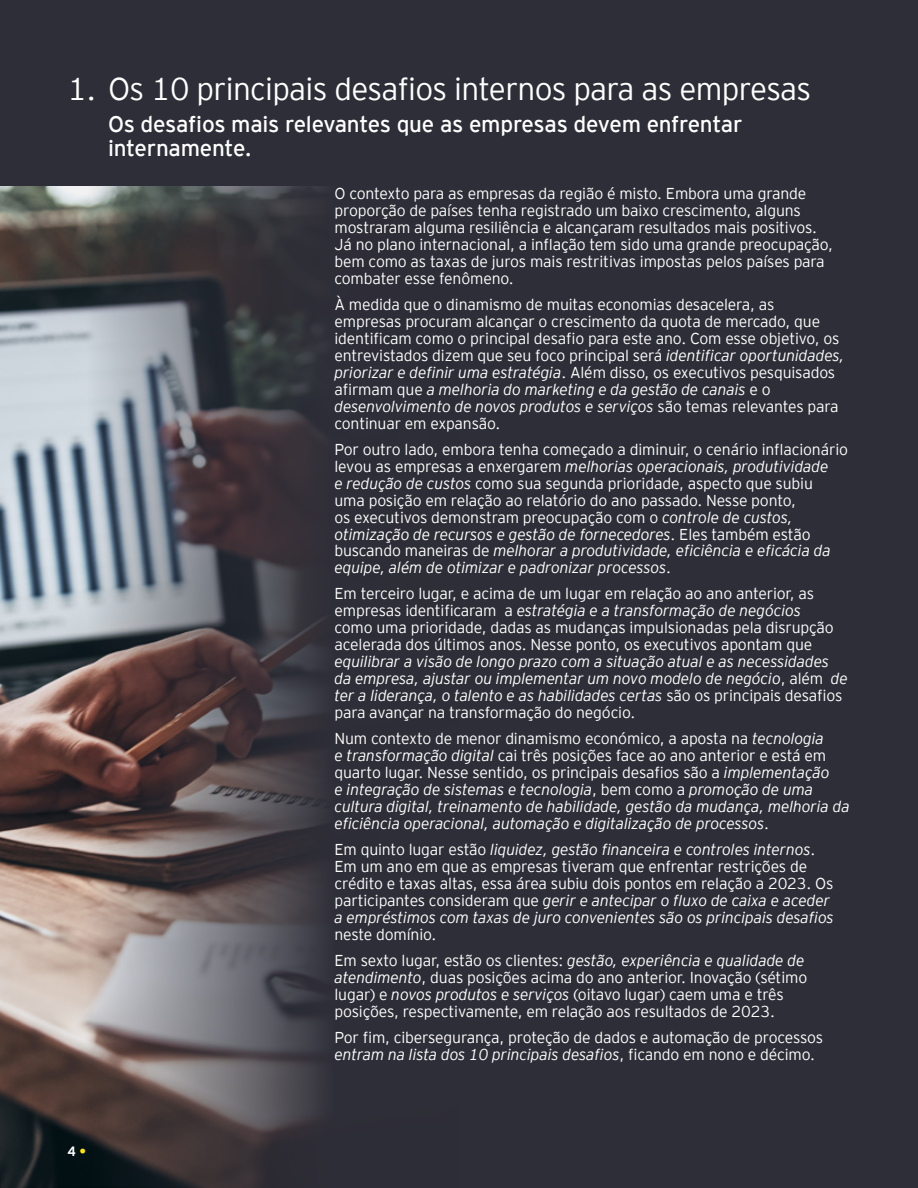
<style>
.page{position:relative;width:918px;height:1188px;background:#2e2e38}
.page>*{position:absolute;margin:0;border:0;box-sizing:border-box;transform-origin:0 0}
.t1{font:300 31.5px "EY Interstate";letter-spacing:-.02em;color:#fff}
.t2{font:22.5px/24.3px "EY Interstate";letter-spacing:-.01em;color:#fff}
.t3{font:300 15.75px/17px "EY Interstate";letter-spacing:-.01em;color:#fff}
.t4{font:italic 300 15.75px/17px "EY Interstate";letter-spacing:-.01em;color:#fff}
.t5{font:700 13.5px "EY Interstate";color:#fff}
.s1{font-style:italic}
.s2{font-style:normal}
.s3{color:#ffe600}
</style>
<div class="page">
<img style="left:0;top:186px;width:322px;height:1002px">
<h1 class="t1" style="left:68px;top:67px;width:745px">1. Os 10 principais desafios internos para as empresas</h1>
<h2 class="t2" style="left:108px;top:111px;width:636px">Os desafios mais relevantes que as empresas devem enfrentar internamente.</h2>
<p class="t3" style="left:334px;top:184px;width:500px">O contexto para as empresas da região é misto. Embora uma grande proporção de países tenha registrado um baixo crescimento, alguns mostraram alguma resiliência e alcançaram resultados mais positivos.<br>Já no plano internacional, a inflação tem sido uma grande preocupação, bem como as taxas de juros mais restritivas impostas pelos países para combater esse fenômeno.</p>
<p class="t3" style="left:334px;top:295px;width:511px">À medida que o dinamismo de muitas economias desacelera, as empresas procuram alcançar o crescimento da quota de mercado, que identificam como o principal desafio para este ano. Com esse objetivo, os entrevistados dizem que seu foco principal será <span class="s1">identificar oportunidades, priorizar e definir uma estratégia</span>. Além disso, os executivos pesquisados afirmam que <span class="s1">a melhoria do marketing e da gestão de canais</span> e o <span class="s1">desenvolvimento de novos produtos e serviços</span> são temas relevantes para continuar em expansão.</p>
<p class="t3" style="left:334px;top:440px;width:515px">Por outro lado, embora tenha começado a diminuir, o cenário inflacionário levou as empresas a enxergarem <span class="s1">melhorias operacionais, produtividade<br>e redução de custos</span> como sua segunda prioridade, aspecto que subiu<br>uma posição em relação ao relatório do ano passado. Nesse ponto,<br>os executivos demonstram preocupação com o <span class="s1">controle de custos, otimização de recursos e gestão de fornecedores</span>. Eles também estão buscando maneiras de <span class="s1">melhorar a produtividade, eficiência e eficácia da equipe, além de otimizar e padronizar processos</span>.</p>
<p class="t3" style="left:334px;top:585px;width:501px">Em terceiro lugar, e acima de um lugar em relação ao ano anterior, as empresas identificaram a <span class="s1">estratégia e a transformação de negócios </span>como uma prioridade, dadas as mudanças impulsionadas pela disrupção acelerada dos últimos anos. Nesse ponto, os executivos apontam que</p>
<p class="t4" style="left:334px;top:652px;width:515px">equilibrar a visão de longo prazo com a situação atual e as necessidades da empresa, ajustar ou implementar um novo modelo de negócio<span class="s2">, além</span> de ter a liderança, o talento e as habilidades certas <span class="s2">são os principais desafios para avançar na transformação do negócio.</span></p>
<p class="t4" style="left:334px;top:729px;width:517px"><span class="s2">Num contexto de menor dinamismo económico, a aposta na</span> tecnologia<br>e transformação digital <span class="s2">cai três posições face ao ano anterior e está em quarto lugar. Nesse sentido, os principais desafios são a</span> implementação<br>e integração de sistemas e tecnologia<span class="s2">, bem como a</span> promoção de uma cultura digital, treinamento de habilidade, gestão da mudança, melhoria da eficiência operacional, automação e digitalização de processos<span class="s2">.</span></p>
<p class="t3" style="left:334px;top:840px;width:501px">Em quinto lugar estão <span class="s1">liquidez, gestão financeira e controles internos</span>.<br>Em um ano em que as empresas tiveram que enfrentar restrições de crédito e taxas altas, essa área subiu dois pontos em relação a 2023. Os participantes consideram que <span class="s1">gerir e antecipar o fluxo de caixa e aceder a empréstimos com taxas de juro convenientes são os principais desafios</span></p>
<p class="t3" style="left:334px;top:921px;width:471px;line-height:26px">neste domínio.<br>Em sexto lugar, estão os clientes: <span class="s1">gestão, experiência e qualidade de</span></p>
<p class="t3" style="left:334px;top:968px;width:474px"><span class="s1">atendimento</span>, duas posições acima do ano anterior. Inovação (sétimo lugar) e <span class="s1">novos produtos e serviços</span> (oitavo lugar) caem uma e três posições, respectivamente, em relação aos resultados de 2023.</p>
<p class="t3" style="left:334px;top:1028px;width:490px">Por fim, cibersegurança, proteção de dados e automação de processos <span class="s1">entram na lista dos 10 principais desafios</span>, ficando em nono e décimo.</p>
<p class="t5" style="left:68px;top:1141px;width:20px">4 <span class="s3">•</span></p>
</div>
